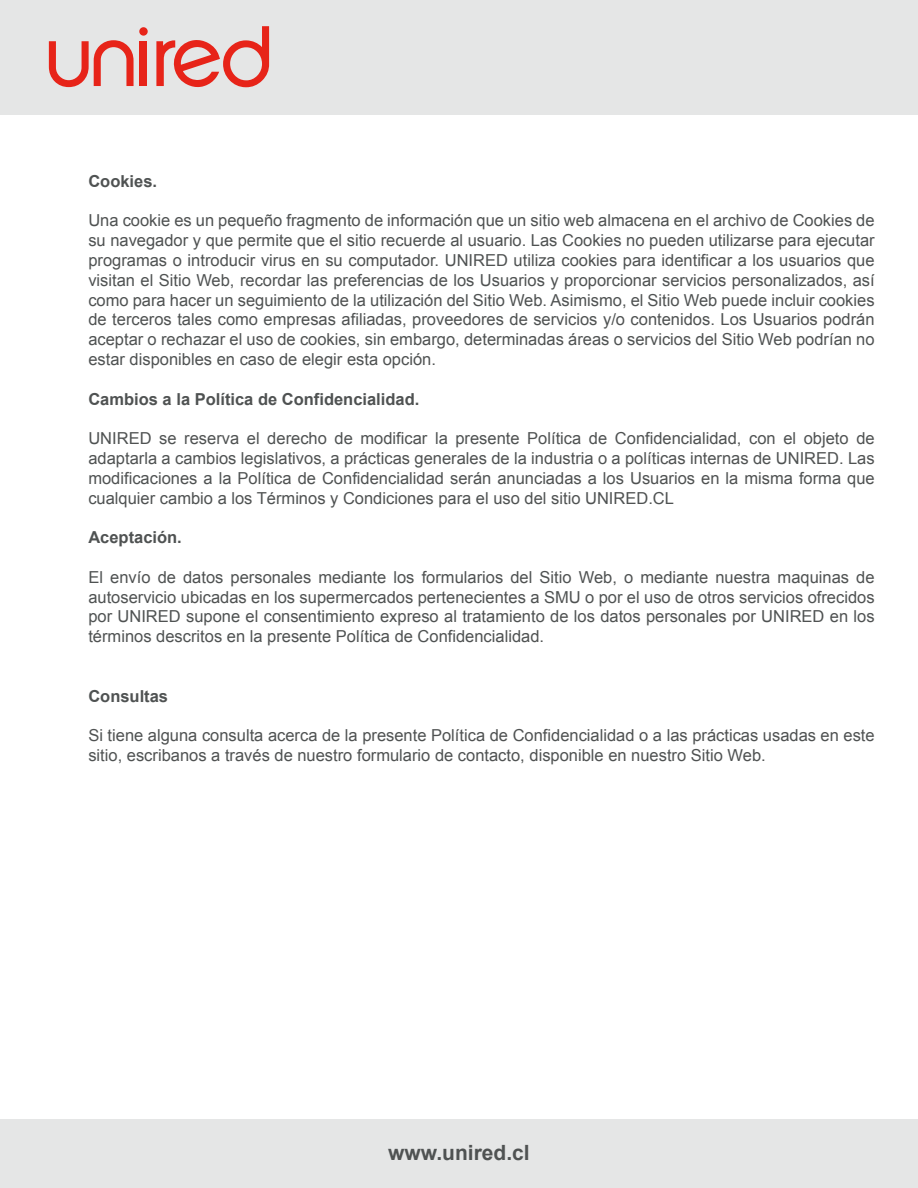
<style>
.page{position:relative;width:918px;height:1188px;background:#fff}
.page>*{position:absolute;margin:0;border:0;box-sizing:border-box;transform-origin:0 0}
.t1{font:700 21px "Arial";color:#4f5252}
.t2{font:16.5px/19.8px "Arial";color:#4f5252;text-align:justify}
.t3{font:700 16.5px "Arial";color:#4f5252}
</style>
<div class="page">
<div style="left:0;top:0;width:918px;height:115px;background:#e5e6e6"></div>
<div style="left:0;top:1120px;width:918px;height:68px;background:#e5e6e6"></div>
<div style="left:140px;top:41px;width:7px;height:45px;background:#e72419"></div>
<div style="left:139px;top:27px;width:9px;height:9px;background:#e72419;border-radius:50%"></div>
<svg style="left:49px;top:40px;width:85px;height:47px"></svg>
<svg style="left:156px;top:26px;width:113px;height:61px"></svg>
<p class="t3" style="left:88px;top:169px;width:70px">Cookies.</p>
<p class="t2" style="left:88px;top:211px;width:788px">Una cookie es un pequeño fragmento de información que un sitio web almacena en el archivo de Cookies de su navegador y que permite que el sitio recuerde al usuario. Las Cookies no pueden utilizarse para ejecutar programas o introducir virus en su computador. UNIRED utiliza cookies para identificar a los usuarios que visitan el Sitio Web, recordar las preferencias de los Usuarios y proporcionar servicios personalizados, así como para hacer un seguimiento de la utilización del Sitio Web. Asimismo, el Sitio Web puede incluir cookies de terceros tales como empresas afiliadas, proveedores de servicios y/o contenidos. Los Usuarios podrán aceptar o rechazar el uso de cookies, sin embargo, determinadas áreas o servicios del Sitio Web podrían no estar disponibles en caso de elegir esta opción.</p>
<p class="t3" style="left:88px;top:387px;width:333px">Cambios a la Política de Confidencialidad.</p>
<p class="t2" style="left:88px;top:428px;width:788px">UNIRED se reserva el derecho de modificar la presente Política de Confidencialidad, con el objeto de adaptarla a cambios legislativos, a prácticas generales de la industria o a políticas internas de UNIRED. Las modificaciones a la Política de Confidencialidad serán anunciadas a los Usuarios en la misma forma que cualquier cambio a los Términos y Condiciones para el uso del sitio UNIRED.CL</p>
<p class="t3" style="left:88px;top:526px;width:95px">Aceptación.</p>
<p class="t2" style="left:88px;top:567px;width:788px">El envío de datos personales mediante los formularios del Sitio Web, o mediante nuestra maquinas de autoservicio ubicadas en los supermercados pertenecientes a SMU o por el uso de otros servicios ofrecidos por UNIRED supone el consentimiento expreso al tratamiento de los datos personales por UNIRED en los términos descritos en la presente Política de Confidencialidad.</p>
<p class="t3" style="left:88px;top:684px;width:81px">Consultas</p>
<p class="t2" style="left:88px;top:725px;width:788px">Si tiene alguna consulta acerca de la presente Política de Confidencialidad o a las prácticas usadas en este sitio, escribanos a través de nuestro formulario de contacto, disponible en nuestro Sitio Web.</p>
<p class="t1" style="left:388px;top:1138px;width:143px">www.unired.cl</p>
</div>
